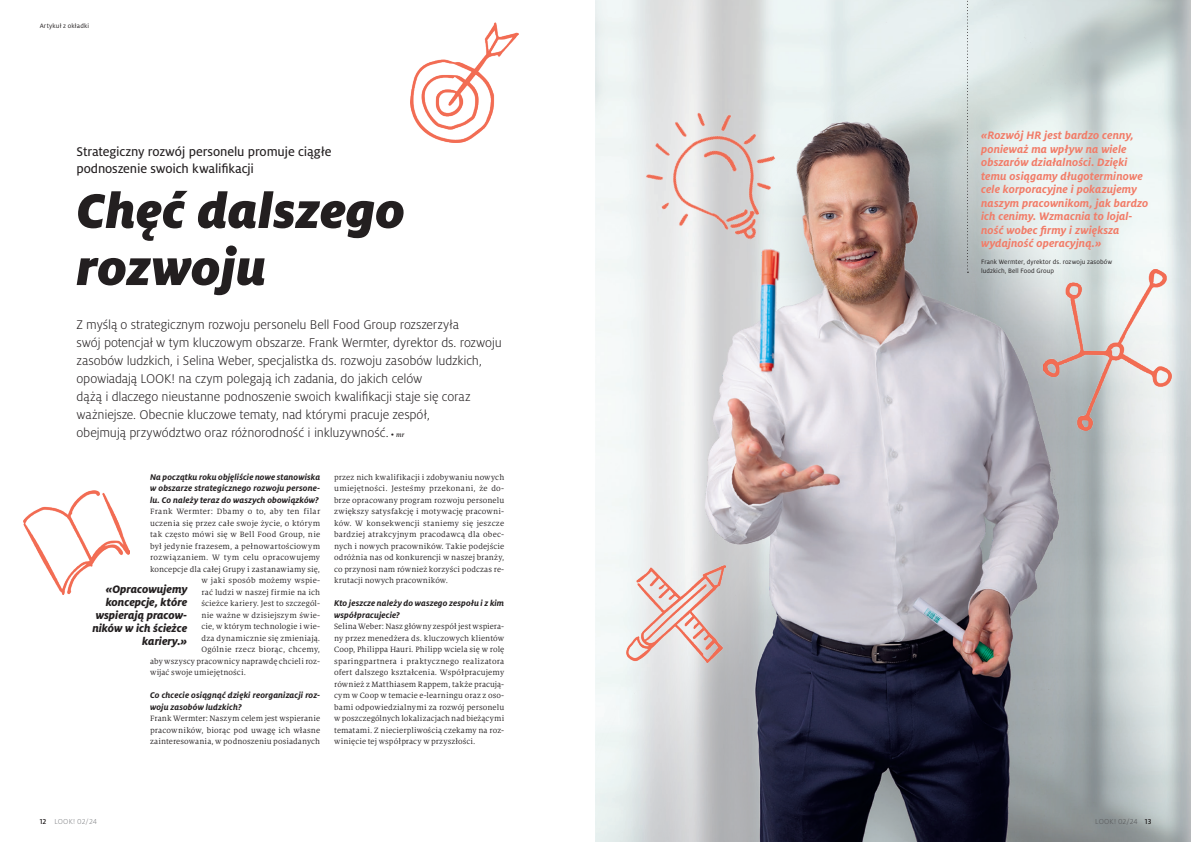
<style>
.page{position:relative;width:1191px;height:842px;background:#fff}
.page>*{position:absolute;margin:0;border:0;box-sizing:border-box;transform-origin:0 0}
.t1{font:italic 900 54px/57px "Milo Pro";color:#231f20}
.t2{font:300 14px/18px "Milo Pro";letter-spacing:-.015em;color:#231f20}
.t3{font:14px/17px "Milo Pro Text";letter-spacing:-.01em;color:#231f20}
.t4{font:italic 700 12px/13.5px "Milo Pro";letter-spacing:.005em;color:#f17c68}
.t5{font:italic 800 12px/13px "Milo Pro";letter-spacing:-.005em;color:#231f20;text-align:right}
.t6{font:italic 700 9.2px/11.5px "Milo Pro";letter-spacing:.01em;color:#231f20}
.t7{font:8.5px/11.5px "Milo Serif Pro";letter-spacing:.02em;color:#231f20;text-align:justify}
.t8{font:300 8px "Milo Pro";letter-spacing:.005em;color:#808285}
.t9{font:300 8px "Milo Pro";letter-spacing:.005em;color:#57585a}
.t10{font:7px/9px "Milo Pro";letter-spacing:.01em;color:#231f20}
.s1{font-family:"Milo Serif Pro";font-weight:400;font-size:8.5px}
.s2{font-family:"Milo Serif Pro";font-weight:500;font-style:italic;font-size:7px}
.s3{font-weight:500;color:#231f20}
</style>
<div class="page">
<img style="left:595px;top:0;width:596px;height:842px">
<img style="left:23px;top:491px;width:107px;height:104px">
<img style="left:410px;top:23px;width:109px;height:120px">
<img style="left:1043px;top:270px;width:128px;height:161px">
<img style="left:627px;top:88px;width:177px;height:182px">
<img style="left:626px;top:565px;width:99px;height:97px">
<div style="left:975px;top:125px;width:179px;height:131px;background:#fff;opacity:.3"></div>
<svg style="left:967px;top:0;width:1px;height:273px"></svg>
<p class="t10" style="left:40px;top:22px;width:51px">Artykuł z okładki</p>
<h2 class="t3" style="left:77px;top:144px;width:256px">Strategiczny rozwój personelu promuje ciągłe podnoszenie swoich kwalifikacji</h2>
<h1 class="t1" style="left:77px;top:182px;width:330px">Chęć dalszego rozwoju</h1>
<p class="t2" style="left:77px;top:316px;width:427px">Z myślą o strategicznym rozwoju personelu Bell Food Group rozszerzyła<br>swój potencjał w tym kluczowym obszarze. Frank Wermter, dyrektor ds. rozwoju zasobów ludzkich, i Selina Weber, specjalistka ds. rozwoju zasobów ludzkich, opowiadają LOOK! na czym polegają ich zadania, do jakich celów<br>dążą i dlaczego nieustanne podnoszenie swoich kwalifikacji staje się coraz ważniejsze. Obecnie kluczowe tematy, nad którymi pracuje zespół,<br>obejmują przywództwo oraz różnorodność i inkluzywność. <span class="s1">•</span> <span class="s2">mr</span></p>
<p class="t6" style="left:150px;top:471px;width:172px;text-align:justify">Na początku roku objęliście nowe stanowiska w obszarze strategicznego rozwoju persone&shy;lu. Co należy teraz do waszych obowiązków?</p>
<p class="t7" style="left:150px;top:506px;width:172px">Frank Wermter: Dbamy o to, aby ten filar</p>
<p class="t7" style="left:150px;top:517px;width:172px">uczenia się przez całe swoje życie, o którym</p>
<p class="t7" style="left:150px;top:529px;width:172px">tak często mówi się w Bell Food Group, nie</p>
<p class="t7" style="left:150px;top:540px;width:172px">był jedynie frazesem, a pełnowartościowym</p>
<p class="t7" style="left:150px;top:552px;width:172px">rozwiązaniem. W tym celu opracowujemy</p>
<p class="t7" style="left:150px;top:563px;width:172px">koncepcje dla całej Grupy i zastanawiamy się,</p>
<p class="t7" style="left:201px;top:575px;width:120px">w jaki sposób możemy wspie-</p>
<p class="t7" style="left:201px;top:586px;width:120px">rać ludzi w naszej firmie na ich</p>
<p class="t7" style="left:201px;top:598px;width:120px">ścieżce kariery. Jest to szczegól-</p>
<p class="t7" style="left:201px;top:609px;width:120px">nie ważne w dzisiejszym świe-</p>
<p class="t7" style="left:201px;top:621px;width:120px">cie, w którym technologie i wie-</p>
<p class="t7" style="left:201px;top:632px;width:120px">dza dynamicznie się zmieniają.</p>
<p class="t7" style="left:201px;top:644px;width:120px">Ogólnie rzecz biorąc, chcemy,</p>
<p class="t7" style="left:150px;top:655px;width:172px">aby wszyscy pracownicy naprawdę chcieli roz-</p>
<p class="t7" style="left:150px;top:667px;width:97px">wijać swoje umiejętności.</p>
<p class="t6" style="left:150px;top:690px;width:172px">Co chcecie osiągnąć dzięki reorganizacji roz&shy;woju zasobów ludzkich?</p>
<p class="t7" style="left:150px;top:713px;width:172px">Frank Wermter: Naszym celem jest wspieranie pracowników, biorąc pod uwagę ich własne zainteresowania, w podnoszeniu posiadanych</p>
<p class="t7" style="left:334px;top:471px;width:172px">przez nich kwalifikacji i zdobywaniu nowych umiejętności. Jesteśmy przekonani, że do&shy;brze opracowany program rozwoju personelu zwiększy satysfakcję i motywację pracowni&shy;ków. W konsekwencji staniemy się jeszcze bardziej atrakcyjnym pracodawcą dla obec&shy;nych i nowych pracowników. Takie podejście odróżnia nas od konkurencji w naszej branży, co przynosi nam również korzyści podczas re&shy;krutacji nowych pracowników.</p>
<p class="t6" style="left:334px;top:598px;width:172px">Kto jeszcze należy do waszego zespołu i z kim współpracujecie?</p>
<p class="t7" style="left:334px;top:621px;width:172px">Selina Weber: Nasz główny zespół jest wspiera&shy;ny przez menedżera ds. kluczowych klientów Coop, Philippa Hauri. Philipp wciela się w rolę sparingpartnera i praktycznego realizatora ofert dalszego kształcenia. Współpracujemy również z Matthiasem Rappem, także pracują&shy;cym w Coop w temacie e-learningu oraz z oso&shy;bami odpowiedzialnymi za rozwój personelu w poszczególnych lokalizacjach nad bieżącymi tematami. Z niecierpliwością czekamy na roz&shy;winięcie tej współpracy w przyszłości.</p>
<h3 class="t5" style="left:92px;top:583px;width:96px">«Opracowujemy koncepcje, które wspierają pracow&shy;ników w ich ścieżce kariery.»</h3>
<p class="t4" style="left:981px;top:129px;width:169px">«Rozwój HR jest bardzo cenny, ponieważ ma wpływ na wiele obszarów działalności. Dzięki temu osiągamy długoterminowe cele korporacyjne i pokazujemy naszym pracownikom, jak bardzo ich cenimy. Wzmacnia to lojal&shy;ność wobec firmy i zwiększa wydajność operacyjną.»</p>
<p class="t10" style="left:981px;top:257px;width:133px">Frank Wermter, dyrektor ds. rozwoju zasobów ludzkich, Bell Food Group</p>
<p class="t8" style="left:40px;top:817px;width:59px"><span class="s3">12</span> LOOK! 02/24</p>
<p class="t9" style="left:1095px;top:817px;width:58px">LOOK! 02/24 <span class="s3">13</span></p>
</div>
